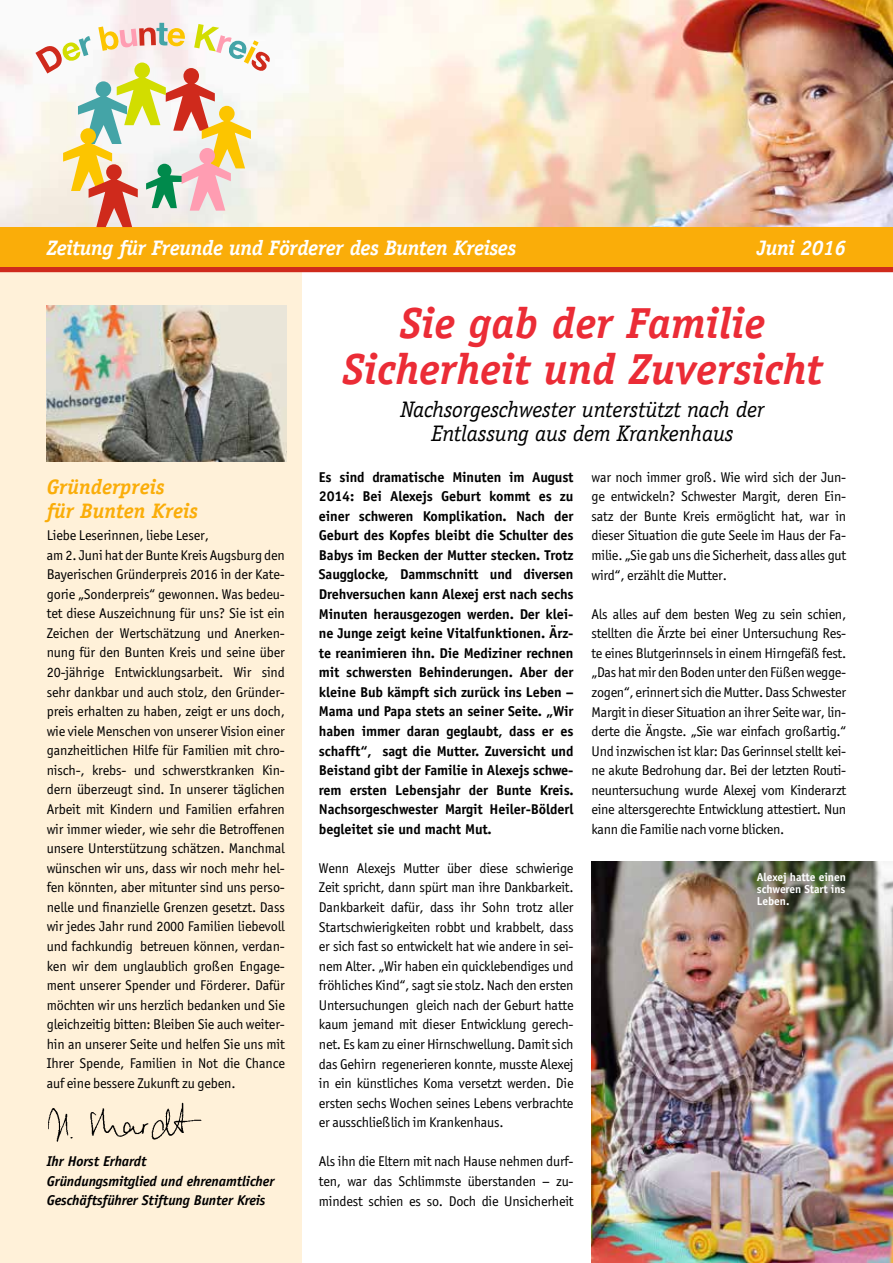
<style>
.page{position:relative;width:893px;height:1263px;background:#fff}
.page>*{position:absolute;margin:0;border:0;box-sizing:border-box;transform-origin:0 0}
.t1{font:italic 700 43.5px/46.5px "Officina Serif";color:#eb2c36;text-align:center}
.t2{font:italic 22.5px/24px "Officina Serif";letter-spacing:-.01em;color:#000;text-align:center}
.t3{font:italic 700 21px "Officina Serif";letter-spacing:-.015em;color:#fff}
.t4{font:italic 700 21px/24px "Officina Serif";color:#faad09}
.t5{font:14.25px/19.5px "Officina Sans";letter-spacing:-.01em;color:#000;text-align:justify}
.t6{font:700 14.25px/19.5px "Officina Sans";letter-spacing:-.01em;color:#000;text-align:justify}
.t7{font:italic 700 14.25px/19.5px "Officina Sans";letter-spacing:-.01em;color:#000}
.t8{font:700 11.55px/12px "Officina Sans";letter-spacing:-.01em;color:#fff;text-align:justify}
</style>
<div class="page">
<div style="left:0;top:268px;width:302px;height:995px;background:#fff1d9"></div>
<img style="left:47px;top:305px;width:239px;height:157px">
<img style="left:48px;top:1102px;width:154px;height:40px">
<img style="left:592px;top:862px;width:301px;height:401px">
<div style="left:0;top:266px;width:893px;height:6px;background:#cf2a1c"></div>
<img style="left:0;top:0;width:893px;height:227px">
<div style="left:0;top:227px;width:893px;height:39px;background:#faad09"></div>
<svg style="left:35px;top:23px;width:236px;height:204px"></svg>
<h3 class="t3" style="left:47px;top:235px;width:471px">Zeitung für Freunde und Förderer des Bunten Kreises</h3>
<h3 class="t3" style="left:757px;top:235px;width:91px">Juni 2016</h3>
<h3 class="t4" style="left:47px;top:475px;width:153px">Gründerpreis<br>für Bunten Kreis</h3>
<p class="t5" style="left:47px;top:525px;width:240px;text-align:left">Liebe Leserinnen, liebe Leser,<br>am 2. Juni hat der Bunte Kreis Augsburg den Bayerischen Gründerpreis 2016 in der Kate&shy;gorie „Sonderpreis“ gewonnen. Was bedeu&shy;tet diese Auszeichnung für uns? Sie ist ein Zeichen der Wertschätzung und Anerken&shy;nung für den Bunten Kreis und seine über 20-jährige Entwicklungsarbeit. Wir sind sehr dankbar und auch stolz, den Gründer&shy;preis erhalten zu haben, zeigt er uns doch, wie viele Menschen von unserer Vision einer ganzheitlichen Hilfe für Familien mit chro&shy;nisch-, krebs- und schwerstkranken Kin&shy;dern überzeugt sind. In unserer täglichen Arbeit mit Kindern und Familien erfahren wir immer wieder, wie sehr die Betroffenen unsere Unterstützung schätzen. Manchmal wünschen wir uns, dass wir noch mehr hel&shy;fen könnten, aber mitunter sind uns perso&shy;nelle und finanzielle Grenzen gesetzt. Dass wir jedes Jahr rund 2000 Familien liebevoll und fachkundig betreuen können, verdan&shy;ken wir dem unglaublich großen Engage&shy;ment unserer Spender und Förderer. Dafür möchten wir uns herzlich bedanken und Sie gleichzeitig bitten: Bleiben Sie auch weiter&shy;hin an unserer Seite und helfen Sie uns mit Ihrer Spende, Familien in Not die Chance auf eine bessere Zukunft zu geben.</p>
<p class="t7" style="left:47px;top:1151px;width:229px">Ihr Horst Erhardt<br>Gründungsmitglied und ehrenamtlicher<br>Geschäftsführer Stiftung Bunter Kreis</p>
<h1 class="t1" style="left:342px;top:300px;width:482px">Sie gab der Familie<br>Sicherheit und Zuversicht</h1>
<h2 class="t2" style="left:400px;top:397px;width:366px">Nachsorgeschwester unterstützt nach der<br>Entlassung aus dem Krankenhaus</h2>
<p class="t6" style="left:319px;top:467px;width:256px">Es sind dramatische Minuten im August 2014: Bei Alexejs Geburt kommt es zu einer schweren Komplikation. Nach der Geburt des Kopfes bleibt die Schulter des Babys im Becken der Mutter stecken. Trotz Saugglocke, Dammschnitt und diversen Drehversuchen kann Alexej erst nach sechs Minuten herausgezogen werden. Der klei&shy;ne Junge zeigt keine Vitalfunktionen. Ärz&shy;te reanimieren ihn. Die Mediziner rechnen mit schwersten Behinderungen. Aber der kleine Bub kämpft sich zurück ins Leben – Mama und Papa stets an seiner Seite. „Wir haben immer daran geglaubt, dass er es schafft“, sagt die Mutter. Zuversicht und Beistand gibt der Familie in Alexejs schwe&shy;rem ersten Lebensjahr der Bunte Kreis.<br>Nachsorgeschwester Margit Heiler-Bölderl begleitet sie und macht Mut.</p>
<p class="t5" style="left:319px;top:858px;width:256px">Wenn Alexejs Mutter über diese schwierige Zeit spricht, dann spürt man ihre Dankbarkeit.<br>Dankbarkeit dafür, dass ihr Sohn trotz aller Startschwierigkeiten robbt und krabbelt, dass er sich fast so entwickelt hat wie andere in sei&shy;nem Alter. „Wir haben ein quicklebendiges und fröhliches Kind“, sagt sie stolz. Nach den ersten Untersuchungen gleich nach der Geburt hatte kaum jemand mit dieser Entwicklung gerech&shy;net. Es kam zu einer Hirnschwellung. Damit sich das Gehirn regenerieren konnte, musste Alexej in ein künstliches Koma versetzt werden. Die ersten sechs Wochen seines Lebens verbrachte er ausschließlich im Krankenhaus.</p>
<p class="t5" style="left:319px;top:1152px;width:256px">Als ihn die Eltern mit nach Hause nehmen durf&shy;ten, war das Schlimmste überstanden – zu&shy;mindest schien es so. Doch die Unsicherheit</p>
<p class="t5" style="left:592px;top:467px;width:256px">war noch immer groß. Wie wird sich der Jun&shy;ge entwickeln? Schwester Margit, deren Ein&shy;satz der Bunte Kreis ermöglicht hat, war in dieser Situation die gute Seele im Haus der Fa&shy;milie. „Sie gab uns die Sicherheit, dass alles gut wird“, erzählt die Mutter.</p>
<p class="t5" style="left:592px;top:604px;width:256px">Als alles auf dem besten Weg zu sein schien, stellten die Ärzte bei einer Untersuchung Res&shy;te eines Blutgerinnsels in einem Hirngefäß fest. „Das hat mir den Boden unter den Füßen wegge&shy;zogen“, erinnert sich die Mutter. Dass Schwester Margit in dieser Situation an ihrer Seite war, lin&shy;derte die Ängste. „Sie war einfach großartig.“ Und inzwischen ist klar: Das Gerinnsel stellt kei&shy;ne akute Bedrohung dar. Bei der letzten Routi&shy;neuntersuchung wurde Alexej vom Kinderarzt eine altersgerechte Entwicklung attestiert. Nun kann die Familie nach vorne blicken.</p>
<p class="t8" style="left:757px;top:871px;width:90px">Alexej hatte einen schweren Start ins Leben.</p>
</div>
